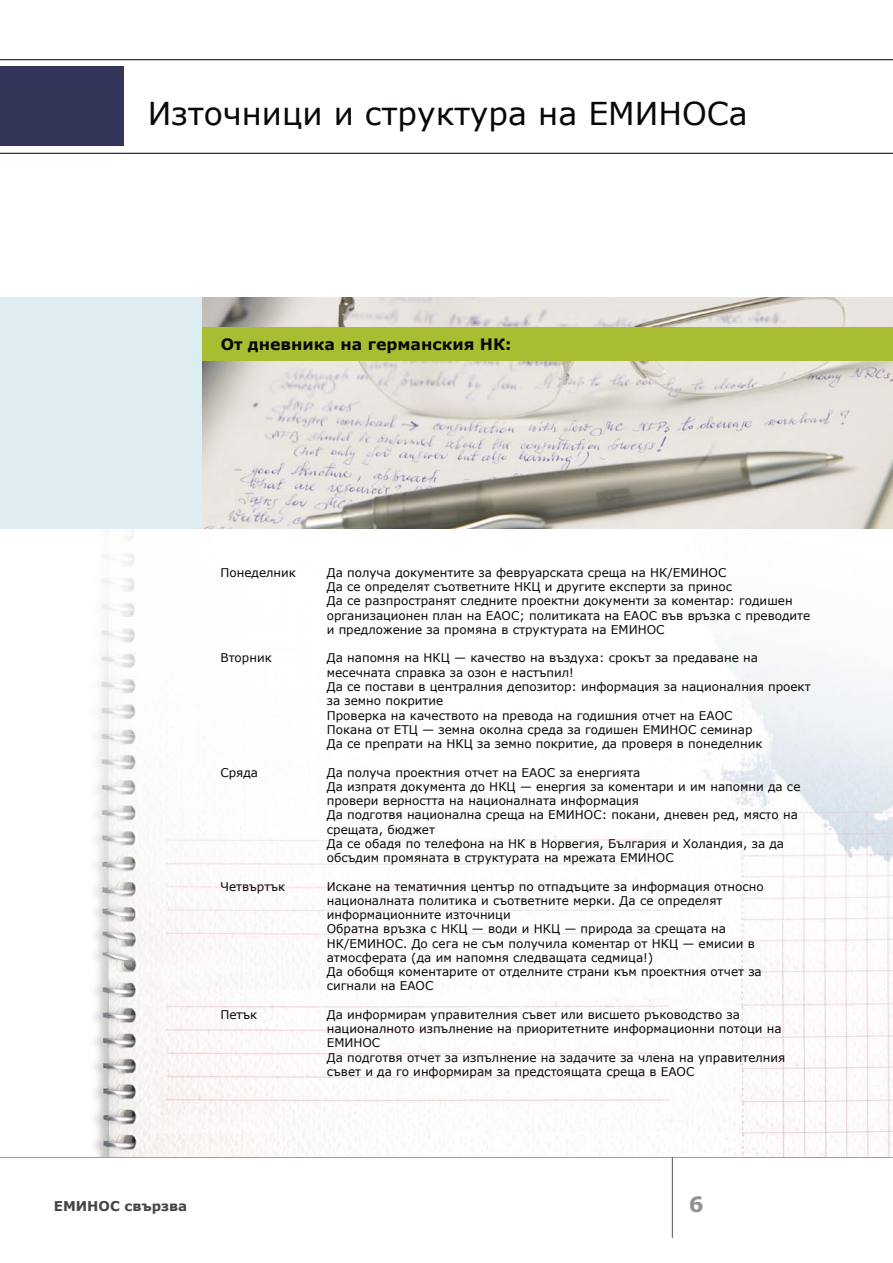
<style>
.page{position:relative;width:893px;height:1263px;background:#fff}
.page>*{position:absolute;margin:0;border:0;box-sizing:border-box;transform-origin:0 0}
.Page_Title{font:31.5px "Verdana";color:#090803}
.t1{font:700 21px "Verdana";color:#939393}
.SubTitle{font:700 15.75px "Verdana";color:#090803}
.t2{font:700 13.5px "Verdana";color:#464642}
.Diary{font:12px/14.2px "Verdana";color:#090803}
</style>
<div class="page">
<hr style="left:672px;top:1157px;width:1px;height:81px;background:#565656">
<img style="left:94px;top:529px;width:799px;height:628px">
<div style="left:0;top:298px;width:210px;height:231px;background:#deedf2"></div>
<img style="left:202px;top:298px;width:691px;height:231px">
<div style="left:0;top:67px;width:124px;height:79px;background:#333659"></div>
<hr style="left:0;top:153px;width:893px;height:1px;background:#000">
<hr style="left:0;top:59px;width:893px;height:1px;background:#000">
<div style="left:202px;top:327px;width:691px;height:34px;background:#a9bd33"></div>
<p class="Page_Title" style="left:148px;top:93px;width:601px">Източници и структура на ЕМИНОСa</p>
<p class="SubTitle" style="left:221px;top:334px;width:292px">От дневника на германския НК:</p>
<p class="Diary" style="left:220px;top:565px;width:77px">Понеделник</p>
<p class="Diary" style="left:327px;top:565px;width:401px">Да получа документите за февруарската среща на НК/ЕМИНОС</p>
<p class="Diary" style="left:327px;top:579px;width:407px">Да се определят съответните НКЦ и другите експерти за принос</p>
<p class="Diary" style="left:327px;top:594px;width:485px">Да се разпространят следните проектни документи за коментар: годишен организационен план на ЕАОС; политиката на ЕАОС във връзка с преводите и предложение за промяна в структурата на ЕМИНОС</p>
<p class="Diary" style="left:220px;top:651px;width:53px">Вторник</p>
<p class="Diary" style="left:327px;top:651px;width:433px">Да напомня на НКЦ — качество на въздуха: срокът за предаване на месечната справка за озон е настъпил!</p>
<p class="Diary" style="left:327px;top:679px;width:485px">Да се постави в централния депозитор: информация за националния проект за земно покритие</p>
<p class="Diary" style="left:327px;top:708px;width:407px">Проверка на качеството на превода на годишния отчет на ЕАОС</p>
<p class="Diary" style="left:327px;top:722px;width:427px">Покана от ЕТЦ — земна околна среда за годишен ЕМИНОС семинар</p>
<p class="Diary" style="left:327px;top:736px;width:437px">Да се препрати на НКЦ за земно покритие, да проверя в понеделник</p>
<p class="Diary" style="left:220px;top:765px;width:39px">Сряда</p>
<p class="Diary" style="left:327px;top:765px;width:315px">Да получа проектния отчет на ЕАОС за енергията</p>
<p class="Diary" style="left:327px;top:779px;width:475px">Да изпратя документа до НКЦ — енергия за коментари и им напомни да се провери верността на националната информация</p>
<p class="Diary" style="left:327px;top:807px;width:473px">Да подготвя национална среща на ЕМИНОС: покани, дневен ред, място на срещата, бюджет</p>
<p class="Diary" style="left:327px;top:836px;width:459px">Да се обадя по телефона на НК в Норвегия, България и Холандия, за да обсъдим промяната в структурата на мрежата ЕМИНОС</p>
<p class="Diary" style="left:220px;top:879px;width:66px">Четвъртък</p>
<p class="Diary" style="left:327px;top:879px;width:438px">Искане на тематичния център по отпадъците за информация относно националната политика и съответните мерки. Да се определят информационните източници</p>
<p class="Diary" style="left:327px;top:921px;width:430px">Обратна връзка с НКЦ — води и НКЦ — природа за срещата на<br>НК/ЕМИНОС. До сега не съм получила коментар от НКЦ — емисии в атмосферата (да им напомня следващата седмица!)</p>
<p class="Diary" style="left:327px;top:964px;width:437px">Да обобщя коментарите от отделните страни към проектния отчет за сигнали на ЕАОС</p>
<p class="Diary" style="left:220px;top:1007px;width:38px">Петък</p>
<p class="Diary" style="left:327px;top:1007px;width:456px">Да информирам управителния съвет или висшето ръководство за националното изпълнение на приоритетните информационни потоци на<br>ЕМИНОС</p>
<p class="Diary" style="left:327px;top:1050px;width:460px">Да подготвя отчет за изпълнение на задачите за члена на управителния съвет и да го информирам за предстоящата среща в ЕАОС</p>
<p class="t2" style="left:54px;top:1198px;width:135px">ЕМИНОС свързва</p>
<h2 class="t1" style="left:689px;top:1191px;width:16px">6</h2>
</div>
